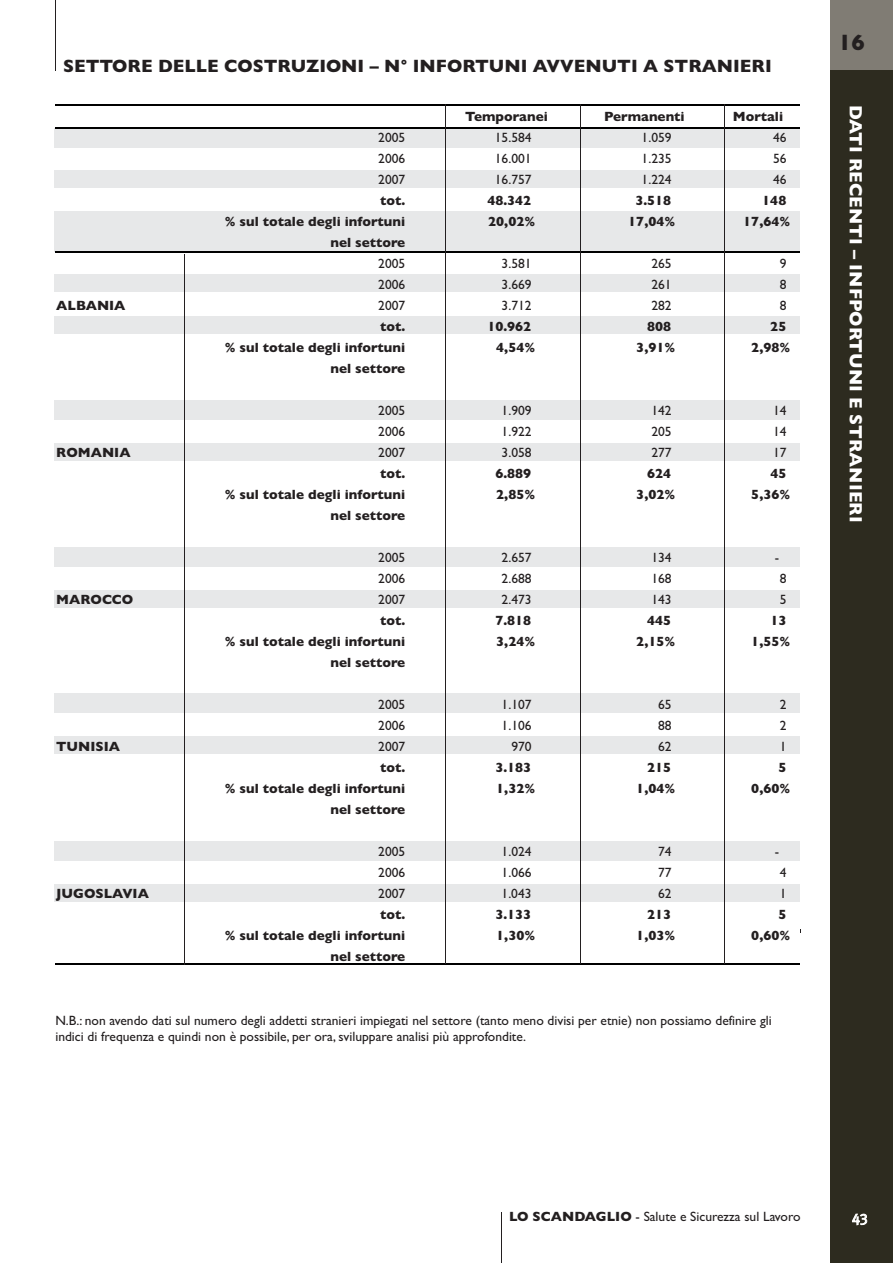
<style>
.page{position:relative;width:893px;height:1263px;background:#fff}
.page>*{position:absolute;margin:0;border:0;box-sizing:border-box;transform-origin:0 0}
.t1{font:700 22.5px "Gill Sans";color:#231f20}
.t2{font:700 18px "Gill Sans";color:#231f20}
.t3{font:700 18px "Gill Sans";color:#fff}
.t4{font:15px "Meta";color:#fff}
.t5{font:13.5px/16.2px "Gill Sans";color:#231f20}
.t6{font:700 13.5px "Gill Sans";color:#231f20}
.s1{font-weight:700}
</style>
<div class="page">
<div style="left:830px;top:70px;width:63px;height:1193px;background:#2d2b1f"></div>
<div style="left:830px;top:0;width:63px;height:70px;background:#807c74"></div>
<hr style="left:501px;top:1212px;width:1px;height:50px;background:#231f20">
<hr style="left:55px;top:0;width:1px;height:71px;background:#231f20">
<div style="left:54px;top:128px;width:746px;height:20px;background:#e7e8e9"></div>
<div style="left:54px;top:171px;width:746px;height:17px;background:#e7e8e9"></div>
<div style="left:54px;top:212px;width:746px;height:40px;background:#e7e8e9"></div>
<div style="left:54px;top:316px;width:746px;height:18px;background:#e7e8e9"></div>
<div style="left:54px;top:274px;width:746px;height:18px;background:#e7e8e9"></div>
<div style="left:54px;top:400px;width:746px;height:20px;background:#e7e8e9"></div>
<div style="left:54px;top:443px;width:746px;height:17px;background:#e7e8e9"></div>
<div style="left:54px;top:547px;width:746px;height:20px;background:#e7e8e9"></div>
<div style="left:54px;top:590px;width:746px;height:17px;background:#e7e8e9"></div>
<div style="left:54px;top:693px;width:746px;height:20px;background:#e7e8e9"></div>
<div style="left:54px;top:736px;width:746px;height:17px;background:#e7e8e9"></div>
<div style="left:54px;top:841px;width:746px;height:20px;background:#e7e8e9"></div>
<div style="left:54px;top:884px;width:746px;height:17px;background:#e7e8e9"></div>
<hr style="left:56px;top:0;width:1px;height:71px;background:#231f20">
<hr style="left:55px;top:105px;width:744px;height:1px;background:#000">
<hr style="left:55px;top:252px;width:744px;height:1px;background:#000">
<hr style="left:55px;top:128px;width:744px;height:1px;background:#000">
<hr style="left:55px;top:963px;width:744px;height:2px;background:#000">
<hr style="left:184px;top:254px;width:1px;height:710px;background:#231f20">
<hr style="left:445px;top:105px;width:1px;height:859px;background:#231f20">
<hr style="left:580px;top:105px;width:1px;height:859px;background:#231f20">
<hr style="left:724px;top:105px;width:1px;height:859px;background:#231f20">
<h2 class="t2" style="left:63px;top:55px;width:710px">SETTORE DELLE COSTRUZIONI – N° INFORTUNI AVVENUTI A STRANIERI</h2>
<p class="t6" style="left:465px;top:108px;width:84px">Temporanei</p>
<p class="t6" style="left:604px;top:108px;width:82px">Permanenti</p>
<p class="t6" style="left:733px;top:108px;width:52px">Mortali</p>
<p class="t5" style="left:378px;top:129px;width:28px">2005</p>
<p class="t5" style="left:495px;top:129px;width:38px">15.584</p>
<p class="t5" style="left:642px;top:129px;width:31px">1.059</p>
<p class="t5" style="left:773px;top:129px;width:15px">46</p>
<p class="t5" style="left:378px;top:150px;width:28px">2006</p>
<p class="t5" style="left:495px;top:150px;width:38px">16.001</p>
<p class="t5" style="left:642px;top:150px;width:31px">1.235</p>
<p class="t5" style="left:773px;top:150px;width:15px">56</p>
<p class="t5" style="left:378px;top:171px;width:28px">2007</p>
<p class="t5" style="left:495px;top:171px;width:38px">16.757</p>
<p class="t5" style="left:642px;top:171px;width:31px">1.224</p>
<p class="t5" style="left:773px;top:171px;width:15px">46</p>
<p class="t6" style="left:380px;top:192px;width:27px">tot.</p>
<p class="t6" style="left:487px;top:192px;width:45px">48.342</p>
<p class="t6" style="left:635px;top:192px;width:37px">3.518</p>
<p class="t6" style="left:762px;top:192px;width:26px">148</p>
<p class="t6" style="left:225px;top:213px;width:182px">% sul totale degli infortuni</p>
<p class="t6" style="left:488px;top:213px;width:48px">20,02%</p>
<p class="t6" style="left:628px;top:213px;width:48px">17,04%</p>
<p class="t6" style="left:743px;top:213px;width:48px">17,64%</p>
<p class="t6" style="left:330px;top:234px;width:76px">nel settore</p>
<p class="t5" style="left:378px;top:255px;width:28px">2005</p>
<p class="t5" style="left:502px;top:255px;width:31px">3.581</p>
<p class="t5" style="left:651px;top:255px;width:22px">265</p>
<p class="t5" style="left:780px;top:255px;width:8px">9</p>
<p class="t5" style="left:378px;top:276px;width:28px">2006</p>
<p class="t5" style="left:502px;top:276px;width:31px">3.669</p>
<p class="t5" style="left:651px;top:276px;width:22px">261</p>
<p class="t5" style="left:780px;top:276px;width:8px">8</p>
<p class="t6" style="left:56px;top:297px;width:71px">ALBANIA</p>
<p class="t5" style="left:378px;top:297px;width:29px">2007</p>
<p class="t5" style="left:502px;top:297px;width:31px">3.712</p>
<p class="t5" style="left:651px;top:297px;width:22px">282</p>
<p class="t5" style="left:780px;top:297px;width:8px">8</p>
<p class="t6" style="left:380px;top:318px;width:27px">tot.</p>
<p class="t6" style="left:487px;top:318px;width:45px">10.962</p>
<p class="t6" style="left:647px;top:318px;width:26px">808</p>
<p class="t6" style="left:770px;top:318px;width:18px">25</p>
<p class="t6" style="left:225px;top:339px;width:182px">% sul totale degli infortuni</p>
<p class="t6" style="left:496px;top:339px;width:40px">4,54%</p>
<p class="t6" style="left:636px;top:339px;width:40px">3,91%</p>
<p class="t6" style="left:751px;top:339px;width:40px">2,98%</p>
<p class="t6" style="left:330px;top:360px;width:76px">nel settore</p>
<p class="t5" style="left:378px;top:402px;width:28px">2005</p>
<p class="t5" style="left:502px;top:402px;width:31px">1.909</p>
<p class="t5" style="left:651px;top:402px;width:22px">142</p>
<p class="t5" style="left:773px;top:402px;width:15px">14</p>
<p class="t5" style="left:378px;top:423px;width:28px">2006</p>
<p class="t5" style="left:502px;top:423px;width:31px">1.922</p>
<p class="t5" style="left:651px;top:423px;width:22px">205</p>
<p class="t5" style="left:773px;top:423px;width:15px">14</p>
<p class="t6" style="left:56px;top:444px;width:76px">ROMANIA</p>
<p class="t5" style="left:378px;top:444px;width:28px">2007</p>
<p class="t5" style="left:502px;top:444px;width:31px">3.058</p>
<p class="t5" style="left:651px;top:444px;width:22px">277</p>
<p class="t5" style="left:773px;top:444px;width:15px">17</p>
<p class="t6" style="left:380px;top:465px;width:27px">tot.</p>
<p class="t6" style="left:495px;top:465px;width:37px">6.889</p>
<p class="t6" style="left:647px;top:465px;width:26px">624</p>
<p class="t6" style="left:770px;top:465px;width:18px">45</p>
<p class="t6" style="left:225px;top:486px;width:182px">% sul totale degli infortuni</p>
<p class="t6" style="left:496px;top:486px;width:40px">2,85%</p>
<p class="t6" style="left:636px;top:486px;width:40px">3,02%</p>
<p class="t6" style="left:751px;top:486px;width:40px">5,36%</p>
<p class="t6" style="left:330px;top:507px;width:76px">nel settore</p>
<p class="t5" style="left:378px;top:549px;width:28px">2005</p>
<p class="t5" style="left:502px;top:549px;width:31px">2.657</p>
<p class="t5" style="left:651px;top:549px;width:22px">134</p>
<p class="t5" style="left:775px;top:549px;width:6px">-</p>
<p class="t5" style="left:378px;top:570px;width:28px">2006</p>
<p class="t5" style="left:502px;top:570px;width:31px">2.688</p>
<p class="t5" style="left:651px;top:570px;width:22px">168</p>
<p class="t5" style="left:780px;top:570px;width:8px">8</p>
<p class="t6" style="left:56px;top:591px;width:78px">MAROCCO</p>
<p class="t5" style="left:378px;top:591px;width:28px">2007</p>
<p class="t5" style="left:502px;top:591px;width:31px">2.473</p>
<p class="t5" style="left:651px;top:591px;width:22px">143</p>
<p class="t5" style="left:780px;top:591px;width:8px">5</p>
<p class="t6" style="left:380px;top:612px;width:27px">tot.</p>
<p class="t6" style="left:495px;top:612px;width:37px">7.818</p>
<p class="t6" style="left:647px;top:612px;width:26px">445</p>
<p class="t6" style="left:770px;top:612px;width:18px">13</p>
<p class="t6" style="left:225px;top:633px;width:182px">% sul totale degli infortuni</p>
<p class="t6" style="left:496px;top:633px;width:40px">3,24%</p>
<p class="t6" style="left:636px;top:633px;width:40px">2,15%</p>
<p class="t6" style="left:751px;top:633px;width:40px">1,55%</p>
<p class="t6" style="left:330px;top:654px;width:76px">nel settore</p>
<p class="t5" style="left:378px;top:696px;width:28px">2005</p>
<p class="t5" style="left:502px;top:696px;width:31px">1.107</p>
<p class="t5" style="left:658px;top:696px;width:15px">65</p>
<p class="t5" style="left:780px;top:696px;width:8px">2</p>
<p class="t5" style="left:378px;top:717px;width:28px">2006</p>
<p class="t5" style="left:502px;top:717px;width:31px">1.106</p>
<p class="t5" style="left:658px;top:717px;width:15px">88</p>
<p class="t5" style="left:780px;top:717px;width:8px">2</p>
<p class="t6" style="left:56px;top:738px;width:65px">TUNISIA</p>
<p class="t5" style="left:378px;top:738px;width:28px">2007</p>
<p class="t5" style="left:511px;top:738px;width:22px">970</p>
<p class="t5" style="left:658px;top:738px;width:15px">62</p>
<p class="t5" style="left:780px;top:738px;width:8px">1</p>
<p class="t6" style="left:380px;top:759px;width:27px">tot.</p>
<p class="t6" style="left:495px;top:759px;width:37px">3.183</p>
<p class="t6" style="left:647px;top:759px;width:26px">215</p>
<p class="t6" style="left:778px;top:759px;width:10px">5</p>
<p class="t6" style="left:225px;top:780px;width:182px">% sul totale degli infortuni</p>
<p class="t6" style="left:496px;top:780px;width:40px">1,32%</p>
<p class="t6" style="left:636px;top:780px;width:40px">1,04%</p>
<p class="t6" style="left:751px;top:780px;width:40px">0,60%</p>
<p class="t6" style="left:330px;top:801px;width:76px">nel settore</p>
<p class="t5" style="left:378px;top:843px;width:29px">2005</p>
<p class="t5" style="left:502px;top:843px;width:31px">1.024</p>
<p class="t5" style="left:658px;top:843px;width:15px">74</p>
<p class="t5" style="left:775px;top:843px;width:6px">-</p>
<p class="t5" style="left:378px;top:864px;width:29px">2006</p>
<p class="t5" style="left:502px;top:864px;width:31px">1.066</p>
<p class="t5" style="left:658px;top:864px;width:15px">77</p>
<p class="t5" style="left:780px;top:864px;width:8px">4</p>
<p class="t6" style="left:56px;top:885px;width:94px">JUGOSLAVIA</p>
<p class="t5" style="left:378px;top:885px;width:28px">2007</p>
<p class="t5" style="left:502px;top:885px;width:31px">1.043</p>
<p class="t5" style="left:658px;top:885px;width:15px">62</p>
<p class="t5" style="left:780px;top:885px;width:8px">1</p>
<p class="t6" style="left:380px;top:906px;width:27px">tot.</p>
<p class="t6" style="left:495px;top:906px;width:37px">3.133</p>
<p class="t6" style="left:647px;top:906px;width:26px">213</p>
<p class="t6" style="left:778px;top:906px;width:10px">5</p>
<p class="t6" style="left:225px;top:927px;width:182px">% sul totale degli infortuni</p>
<p class="t6" style="left:496px;top:927px;width:40px">1,30%</p>
<p class="t6" style="left:636px;top:927px;width:40px">1,03%</p>
<p class="t6" style="left:751px;top:927px;width:40px">0,60%</p>
<p class="t6" style="left:330px;top:948px;width:76px">nel settore</p>
<p class="t5" style="left:55px;top:1012px;width:718px">N.B.: non avendo dati sul numero degli addetti stranieri impiegati nel settore (tanto meno divisi per etnie) non possiamo definire gli indici di frequenza e quindi non è possibile, per ora, sviluppare analisi più approfondite.</p>
<h1 class="t1" style="left:838px;top:30px;width:28px">16</h1>
<h2 class="t3" style="left:866px;top:105px;width:419px;rotate:90deg">DATI RECENTI – INFPORTUNI E STRANIERI</h2>
<p class="t5" style="left:509px;top:1208px;width:293px"><span class="s1">LO SCANDAGLIO</span> - Salute e Sicurezza sul Lavoro</p>
<p class="t4" style="left:852px;top:1208px;width:17px">43</p>
</div>
